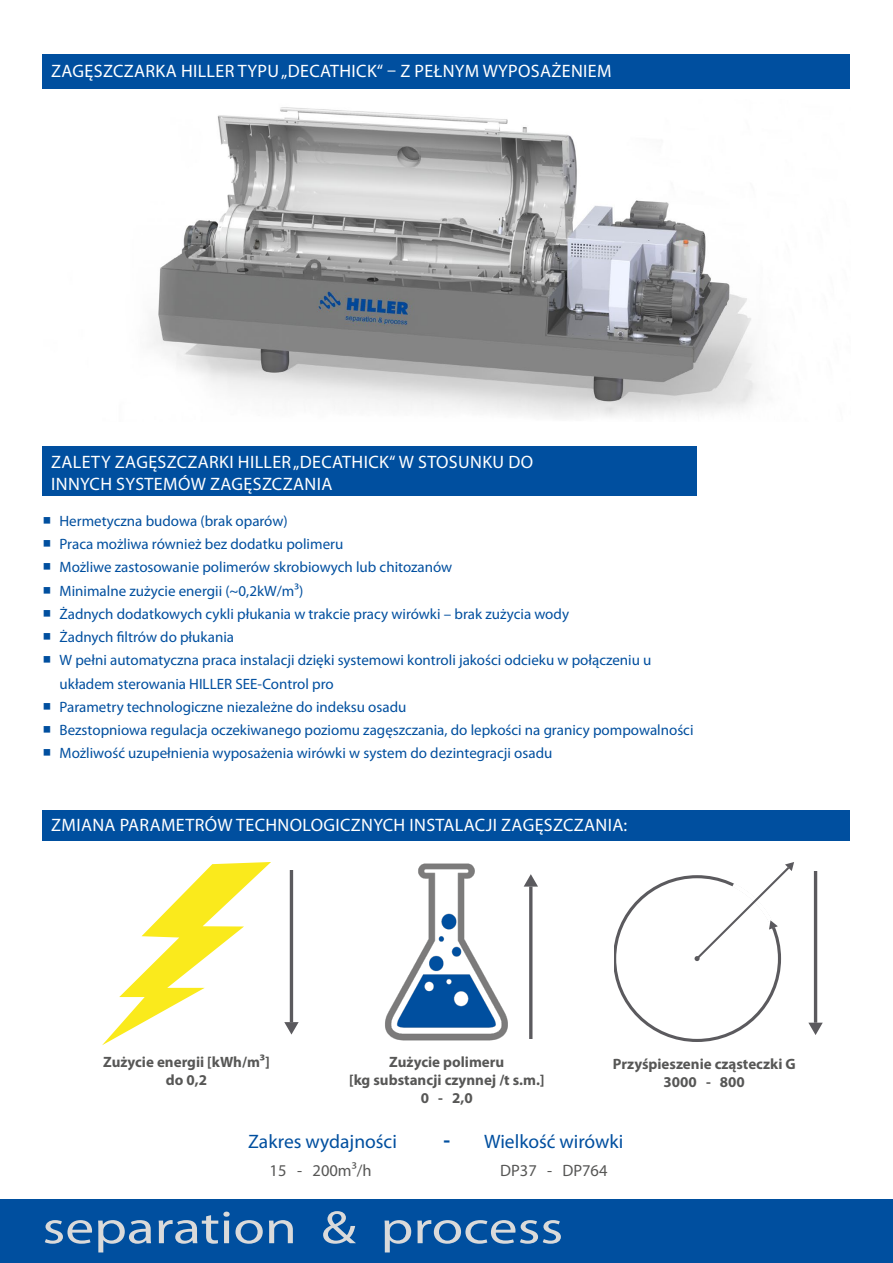
<style>
.page{position:relative;width:893px;height:1263px;background:#fff}
.page>*{position:absolute;margin:0;border:0;box-sizing:border-box;transform-origin:0 0}
.t1{font:46.8px "Myriad Pro";color:#dadada;scale:1.23 1}
.t2{font:700 21px "Myriad Pro";color:#004f9f}
.t3{font:19.5px "Myriad Pro";color:#004f9f}
.t4{font:18px/21.6px "Myriad Pro";letter-spacing:.02em;color:#fff}
.t5{font:16.5px "Myriad Pro";color:#575756}
.t6{font:15px/23.2px "Myriad Pro";color:#004f9f}
.t7{font:700 15px/18px "Myriad Pro";color:#575756;text-align:center}
.s1{font-family:"Minion Pro";font-size:22.5px}
</style>
<div class="page">
<div style="left:0;top:1199px;width:893px;height:64px;background:#004f9f"></div>
<svg style="left:102px;top:862px;width:169px;height:183px"></svg>
<img style="left:152px;top:107px;width:607px;height:311px">
<img style="left:385px;top:863px;width:123px;height:178px">
<svg style="left:614px;top:862px;width:180px;height:180px"></svg>
<hr style="left:290px;top:871px;width:3px;height:151px;background:#5b5a5e">
<svg style="left:284px;top:1022px;width:15px;height:12px"></svg>
<hr style="left:814px;top:871px;width:3px;height:152px;background:#5b5a5e">
<svg style="left:808px;top:1023px;width:15px;height:12px"></svg>
<hr style="left:529px;top:886px;width:3px;height:152px;background:#5b5a5e">
<svg style="left:524px;top:874px;width:14px;height:12px"></svg>
<div style="left:43px;top:54px;width:807px;height:35px;background:#004f9f"></div>
<div style="left:43px;top:446px;width:654px;height:50px;background:#004f9f"></div>
<div style="left:43px;top:810px;width:807px;height:31px;background:#004f9f"></div>
<p class="t4" style="left:51px;top:60px;width:562px">ZAGĘSZCZARKA HILLER TYPU „DECATHICK“ – Z PEŁNYM WYPOSAŻENIEM</p>
<p class="t4" style="left:51px;top:451px;width:483px">ZALETY ZAGĘSZCZARKI HILLER „DECATHICK“ W STOSUNKU DO<br>INNYCH SYSTEMÓW ZAGĘSZCZANIA</p>
<p class="t6" style="left:43px;top:509px;width:247px"><span class="s1">■</span> Hermetyczna budowa (brak oparów)</p>
<p class="t6" style="left:43px;top:532px;width:302px"><span class="s1">■</span> Praca możliwa również bez dodatku polimeru</p>
<p class="t6" style="left:43px;top:555px;width:411px"><span class="s1">■</span> Możliwe zastosowanie polimerów skrobiowych lub chitozanów</p>
<p class="t6" style="left:43px;top:579px;width:262px"><span class="s1">■</span> Minimalne zużycie energii (~0,2kW/m³)</p>
<p class="t6" style="left:43px;top:602px;width:528px"><span class="s1">■</span> Żadnych dodatkowych cykli płukania w trakcie pracy wirówki – brak zużycia wody</p>
<p class="t6" style="left:43px;top:625px;width:193px"><span class="s1">■</span> Żadnych filtrów do płukania</p>
<p class="t6" style="left:60px;top:648px;width:593px;text-indent:-17px"><span class="s1">■</span> W pełni automatyczna praca instalacji dzięki systemowi kontroli jakości odcieku w połączeniu u układem sterowania HILLER SEE-Control pro</p>
<p class="t6" style="left:43px;top:695px;width:365px"><span class="s1">■</span> Parametry technologiczne niezależne do indeksu osadu</p>
<p class="t6" style="left:43px;top:718px;width:652px"><span class="s1">■</span> Bezstopniowa regulacja oczekiwanego poziomu zagęszczania, do lepkości na granicy pompowalności</p>
<p class="t6" style="left:43px;top:741px;width:511px"><span class="s1">■</span> Możliwość uzupełnienia wyposażenia wirówki w system do dezintegracji osadu</p>
<p class="t4" style="left:51px;top:814px;width:578px">ZMIANA PARAMETRÓW TECHNOLOGICZNYCH INSTALACJI ZAGĘSZCZANIA:</p>
<p class="t7" style="left:103px;top:1053px;width:168px">Zużycie energii [kWh/m³] do 0,2</p>
<p class="t7" style="left:349px;top:1053px;width:197px">Zużycie polimeru<br>[kg substancji czynnej /t s.m.]<br>0 - 2,0</p>
<p class="t7" style="left:613px;top:1054px;width:184px">Przyśpieszenie cząsteczki G<br>3000 - 800</p>
<h3 class="t3" style="left:248px;top:1129px;width:150px">Zakres wydajności</h3>
<h2 class="t2" style="left:443px;top:1126px;width:8px">-</h2>
<p class="t5" style="left:270px;top:1160px;width:103px">15 - 200m³/h</p>
<p class="t5" style="left:500px;top:1160px;width:109px">DP37 - DP764</p>
<h3 class="t3" style="left:484px;top:1129px;width:141px">Wielkość wirówki</h3>
<h1 class="t1" style="left:42px;top:1199px;width:425px">separation &amp; process</h1>
</div>
